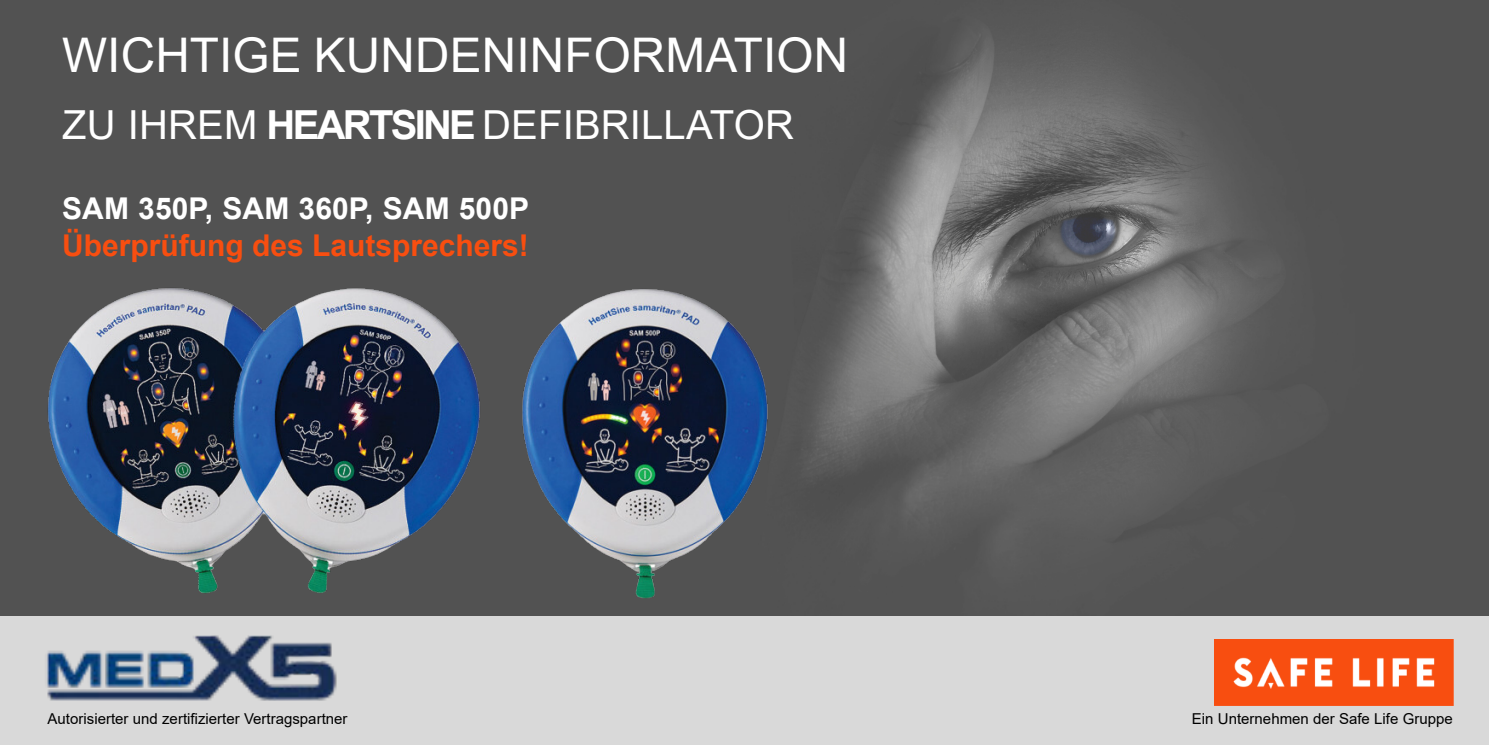
<style>
.page{position:relative;width:1489px;height:745px;background:#fff}
.page>*{position:absolute;margin:0;border:0;box-sizing:border-box;transform-origin:0 0}
.t1{font:47.75px "Arial";letter-spacing:.005em;color:#fff}
.t2{font:40px "Arial";letter-spacing:.005em;color:#fff}
.t3{font:700 30px "Arial";color:#f84e10}
.t4{font:700 30px "Arial";letter-spacing:.005em;color:#fff}
.t5{font:15px "Arial";color:#000}
.s1{font-weight:700}
</style>
<div class="page">
<img style="left:0;top:0;width:1489px;height:616px">
<div style="left:0;top:616px;width:1489px;height:128px;background:#d9d9d9"></div>
<img style="left:46px;top:654px;width:291px;height:47px">
<img style="left:1214px;top:639px;width:239px;height:66px">
<img style="left:0;top:228px;width:804px;height:426px">
<h1 class="t1" style="left:62px;top:37px;width:788px">WICHTIGE KUNDENINFORMATION</h1>
<h2 class="t2" style="left:62px;top:109px;width:733px">ZU IHREM <span class="s1">HEARTSINE</span> DEFIBRILLATOR</h2>
<h3 class="t4" style="left:62px;top:197px;width:469px">SAM 350P, SAM 360P, SAM 500P</h3>
<h3 class="t3" style="left:62px;top:234px;width:468px">Überprüfung des Lautsprechers!</h3>
<p class="t5" style="left:48px;top:713px;width:301px">Autorisierter und zertifizierter Vertragspartner</p>
<p class="t5" style="left:1192px;top:713px;width:262px">Ein Unternehmen der Safe Life Gruppe</p>
</div>
